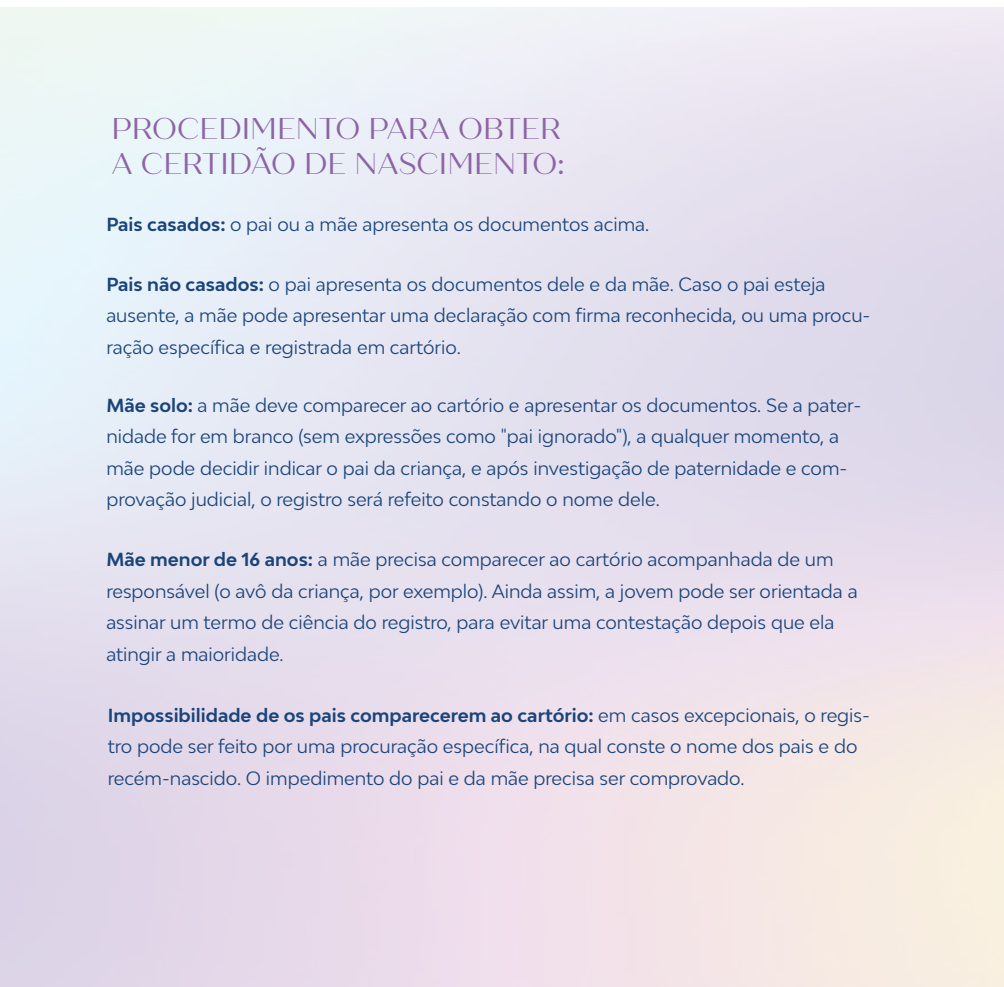
<style>
.page{position:relative;width:1004px;height:987px;background:#fff}
.page>*{position:absolute;margin:0;border:0;box-sizing:border-box;transform-origin:0 0}
.t1{font:30px "Quiche Sans";color:#8d64a6}
.t2{font:30px "Quiche Sans";color:#8d64a5}
.t3{font:18px/31.5px "Bw Modelica";color:#1a447a}
.s1{font-weight:700}
</style>
<div class="page">
<h1 class="t2" style="left:111px;top:111px;width:450px">PROCEDIMENTO PARA OBTER</h1>
<h1 class="t1" style="left:111px;top:146px;width:454px">A CERTIDÃO DE NASCIMENTO:</h1>
<p class="t3" style="left:106px;top:208px;width:544px"><span class="s1">Pais casados:</span> o pai ou a mãe apresenta os documentos acima.</p>
<p class="t3" style="left:106px;top:268px;width:765px"><span class="s1">Pais não casados:</span> o pai apresenta os documentos dele e da mãe. Caso o pai esteja ausente, a mãe pode apresentar uma declaração com firma reconhecida, ou uma procu&shy;ração específica e registrada em cartório.</p>
<p class="t3" style="left:106px;top:389px;width:756px"><span class="s1">Mãe solo:</span> a mãe deve comparecer ao cartório e apresentar os documentos. Se a pater&shy;nidade for em branco (sem expressões como "pai ignorado"), a qualquer momento, a mãe pode decidir indicar o pai da criança, e após investigação de paternidade e com&shy;provação judicial, o registro será refeito constando o nome dele.</p>
<p class="t3" style="left:106px;top:543px;width:752px"><span class="s1">Mãe menor de 16 anos:</span> a mãe precisa comparecer ao cartório acompanhada de um responsável (o avô da criança, por exemplo). Ainda assim, a jovem pode ser orientada a assinar um termo de ciência do registro, para evitar uma contestação depois que ela atingir a maioridade.</p>
<p class="t3" style="left:108px;top:699px;width:763px"><span class="s1">Impossibilidade de os pais comparecerem ao cartório:</span> em casos excepcionais, o regis&shy;tro pode ser feito por uma procuração específica, na qual conste o nome dos pais e do recém-nascido. O impedimento do pai e da mãe precisa ser comprovado.</p>
</div>
